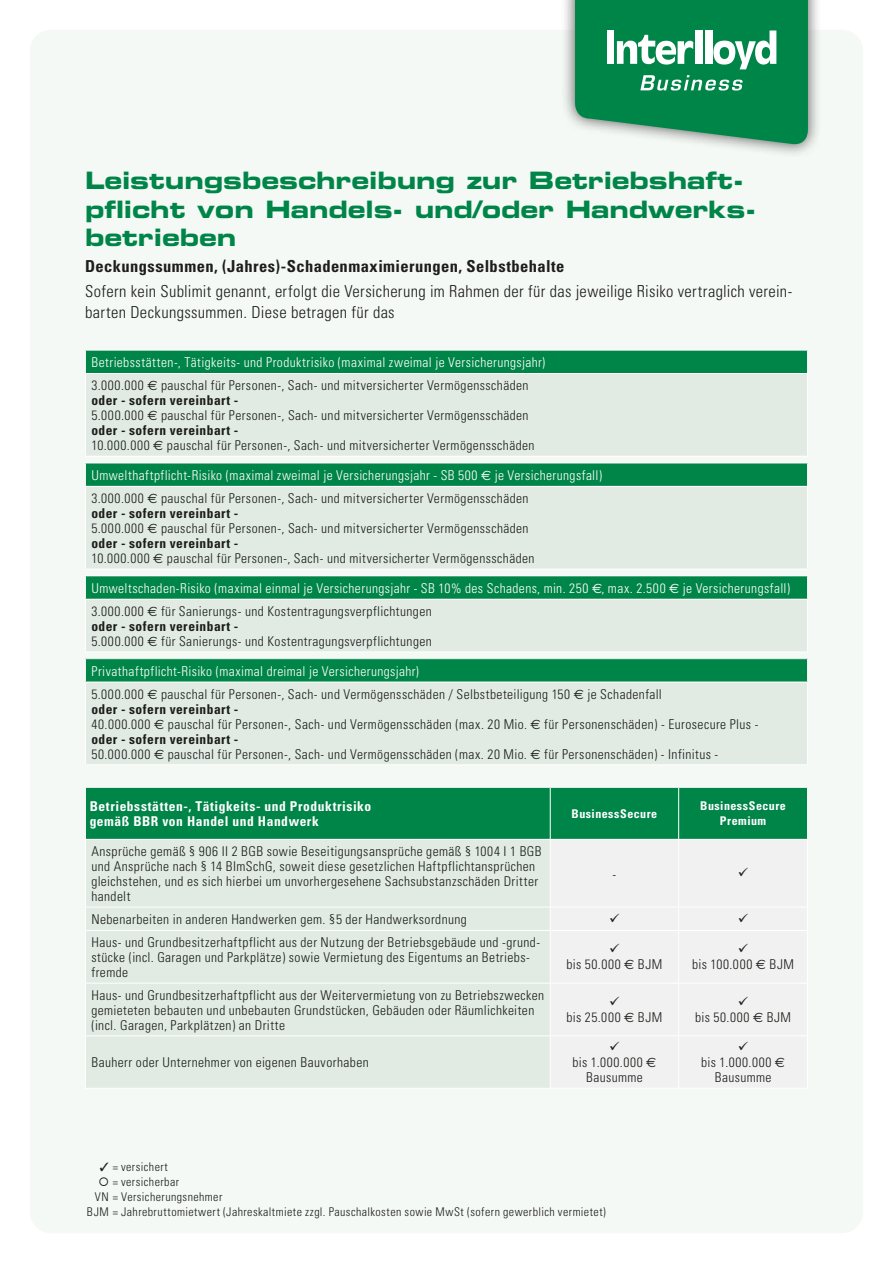
<style>
.page{position:relative;width:893px;height:1263px;background:#fff}
.page>*{position:absolute;margin:0;border:0;box-sizing:border-box;transform-origin:0 0}
.t1{font:24px/28.8px "Eurostile Bold Extended Two";letter-spacing:-.005em;color:#008548}
.t2{font:300 condensed 16.5px/21px "Univers";letter-spacing:.02em;color:#1d1d1b}
.t3{font:700 condensed 16.5px "Univers";letter-spacing:.025em;color:#1d1d1b}
.t4{font:300 condensed 13.5px/15px "Univers";letter-spacing:.03em;color:#1d1d1b}
.t5{font:300 condensed 13.5px/23.1px "Univers";letter-spacing:.03em;color:#fff}
.t6{font:700 condensed 13.5px/15px "Univers";letter-spacing:.04em;color:#fff}
.t7{font:300 condensed 13.5px "Univers";letter-spacing:.055em;color:#1d1d1b}
.t8{font:300 condensed 12px "Univers";letter-spacing:.035em;color:#1d1d1b}
.t9{font:700 condensed 12px/15px "Univers";letter-spacing:.04em;color:#fff;text-align:center}
.s1{color:#1d1d1b}
.s2{font-family:"Euro Sans";font-weight:400;font-stretch:normal;color:#1d1d1b}
.s3{font-weight:700}
.s4{font-family:"Euro Sans";font-weight:400;font-stretch:normal}
.s5{color:#fff}
</style>
<div class="page">
<div style="left:561px;top:0;width:261px;height:158px;background:#1d1d1b;opacity:.75"></div>
<svg style="left:575px;top:0;width:233px;height:146px;background:#309a69"></svg>
<div style="left:85px;top:350px;width:722px;height:23px;background:#008548"></div>
<div style="left:85px;top:373px;width:722px;height:83px;background:#e1ebe3"></div>
<hr style="left:85px;top:350px;width:723px;height:1px;background:#fff">
<svg style="left:85px;top:350px;width:1px;height:23px"></svg>
<svg style="left:807px;top:350px;width:1px;height:23px"></svg>
<hr style="left:85px;top:373px;width:723px;height:1px;background:#fff">
<hr style="left:85px;top:374px;width:1px;height:82px;background:#fff">
<div style="left:85px;top:463px;width:722px;height:23px;background:#008548"></div>
<div style="left:85px;top:486px;width:722px;height:83px;background:#e1ebe3"></div>
<hr style="left:85px;top:463px;width:723px;height:1px;background:#fff">
<svg style="left:85px;top:463px;width:1px;height:23px"></svg>
<svg style="left:807px;top:463px;width:1px;height:23px"></svg>
<hr style="left:85px;top:486px;width:723px;height:1px;background:#fff">
<hr style="left:85px;top:487px;width:1px;height:82px;background:#fff">
<div style="left:85px;top:576px;width:722px;height:23px;background:#008548"></div>
<div style="left:85px;top:599px;width:722px;height:53px;background:#e1ebe3"></div>
<svg style="left:85px;top:576px;width:1px;height:23px"></svg>
<svg style="left:807px;top:576px;width:1px;height:23px"></svg>
<hr style="left:85px;top:599px;width:723px;height:1px;background:#fff">
<hr style="left:85px;top:600px;width:1px;height:51px;background:#fff">
<hr style="left:85px;top:651px;width:723px;height:1px;background:#fff">
<div style="left:85px;top:659px;width:722px;height:23px;background:#008548"></div>
<div style="left:85px;top:682px;width:722px;height:83px;background:#e1ebe3"></div>
<svg style="left:85px;top:659px;width:1px;height:23px"></svg>
<svg style="left:807px;top:659px;width:1px;height:23px"></svg>
<hr style="left:85px;top:682px;width:723px;height:1px;background:#fff">
<hr style="left:85px;top:682px;width:1px;height:82px;background:#fff">
<hr style="left:85px;top:764px;width:723px;height:1px;background:#fff">
<div style="left:86px;top:788px;width:721px;height:51px;background:#008548"></div>
<div style="left:86px;top:840px;width:464px;height:248px;background:#e1ebe3"></div>
<div style="left:551px;top:840px;width:256px;height:248px;background:#f1f1f1"></div>
<hr style="left:550px;top:788px;width:1px;height:51px;background:#fff">
<hr style="left:678px;top:788px;width:1px;height:51px;background:#fff">
<hr style="left:678px;top:840px;width:1px;height:67px;background:#fff">
<hr style="left:85px;top:907px;width:465px;height:1px;background:#fff">
<hr style="left:550px;top:907px;width:129px;height:1px;background:#fff">
<hr style="left:679px;top:907px;width:129px;height:1px;background:#fff">
<svg style="left:678px;top:908px;width:1px;height:22px"></svg>
<hr style="left:85px;top:930px;width:465px;height:1px;background:#fff">
<hr style="left:550px;top:930px;width:129px;height:1px;background:#fff">
<hr style="left:679px;top:930px;width:129px;height:1px;background:#fff">
<hr style="left:678px;top:931px;width:1px;height:52px;background:#fff">
<hr style="left:85px;top:983px;width:465px;height:1px;background:#fff">
<hr style="left:550px;top:983px;width:129px;height:1px;background:#fff">
<hr style="left:679px;top:983px;width:129px;height:1px;background:#fff">
<hr style="left:678px;top:983px;width:1px;height:52px;background:#fff">
<hr style="left:85px;top:1035px;width:465px;height:1px;background:#fff">
<hr style="left:550px;top:1035px;width:129px;height:1px;background:#fff">
<hr style="left:679px;top:1035px;width:129px;height:1px;background:#fff">
<hr style="left:678px;top:1036px;width:1px;height:52px;background:#fff">
<svg style="left:739px;top:868px;width:9px;height:9px"></svg>
<svg style="left:610px;top:913px;width:9px;height:9px"></svg>
<svg style="left:739px;top:913px;width:9px;height:9px"></svg>
<svg style="left:610px;top:944px;width:9px;height:9px"></svg>
<svg style="left:739px;top:944px;width:9px;height:9px"></svg>
<svg style="left:610px;top:997px;width:9px;height:8px"></svg>
<svg style="left:739px;top:997px;width:9px;height:8px"></svg>
<svg style="left:610px;top:1042px;width:9px;height:8px"></svg>
<svg style="left:739px;top:1042px;width:9px;height:8px"></svg>
<h1 class="t1" style="left:85px;top:165px;width:672px">Leistungsbeschreibung zur Betriebshaft&shy;pflicht von Handels- und/oder Handwerks&shy;betrieben</h1>
<p class="t3" style="left:85px;top:256px;width:481px">Deckungssummen, (Jahres)-Schadenmaximierungen, Selbstbehalte</p>
<p class="t2" style="left:85px;top:281px;width:709px">Sofern kein Sublimit genannt, erfolgt die Versicherung im Rahmen der für das jeweilige Risiko vertraglich verein&shy;barten Deckungssummen. Diese betragen für das</p>
<p class="t5" style="left:91px;top:351px;width:455px">Betriebsstätten-, Tätigkeits- und Produktrisiko (maximal zweimal je Versicherungsjahr)<br><span class="s1">3.000.000</span> <span class="s2">€</span> <span class="s1">pauschal für Personen-, Sach- und mitversicherter Vermögensschäden</span></p>
<p class="t4" style="left:91px;top:393px;width:445px"><span class="s3">oder - sofern vereinbart -<br></span>5.000.000 <span class="s4">€</span> pauschal für Personen-, Sach- und mitversicherter Vermögensschäden <span class="s3">oder - sofern vereinbart -<br></span>10.000.000 <span class="s4">€</span> pauschal für Personen-, Sach- und mitversicherter Vermögensschäden</p>
<p class="t5" style="left:91px;top:464px;width:512px">Umwelthaftpflicht-Risiko (maximal zweimal je Versicherungsjahr - SB 500 <span class="s4">€</span> je Versicherungsfall)<br><span class="s1">3.000.000</span> <span class="s2">€</span> <span class="s1">pauschal für Personen-, Sach- und mitversicherter Vermögensschäden</span></p>
<p class="t4" style="left:91px;top:506px;width:445px"><span class="s3">oder - sofern vereinbart -<br></span>5.000.000 <span class="s4">€</span> pauschal für Personen-, Sach- und mitversicherter Vermögensschäden <span class="s3">oder - sofern vereinbart -<br></span>10.000.000 <span class="s4">€</span> pauschal für Personen-, Sach- und mitversicherter Vermögensschäden</p>
<p class="t5" style="left:91px;top:576px;width:700px">Umweltschaden-Risiko (maximal einmal je Versicherungsjahr - SB 10% des Schadens, min. 250 <span class="s4">€</span>, max. 2.500 <span class="s4">€</span> je Versicherungsfall)<br><span class="s1">3.000.000</span> <span class="s2">€</span> <span class="s1">für Sanierungs- und Kostentragungsverpflichtungen</span></p>
<p class="t4" style="left:91px;top:619px;width:342px"><span class="s3">oder - sofern vereinbart -<br></span>5.000.000 <span class="s4">€</span> für Sanierungs- und Kostentragungsverpflichtungen</p>
<p class="t4" style="left:91px;top:659px;width:572px;line-height:23.1px"><span class="s5">Privathaftpflicht-Risiko (maximal dreimal je Versicherungsjahr)<br></span>5.000.000 <span class="s4">€</span> pauschal für Personen-, Sach- und Vermögensschäden / Selbstbeteiligung 150 <span class="s4">€</span> je Schadenfall</p>
<p class="t4" style="left:91px;top:701px;width:668px"><span class="s3">oder - sofern vereinbart -<br></span>40.000.000 <span class="s4">€</span> pauschal für Personen-, Sach- und Vermögensschäden (max. 20 Mio. <span class="s4">€</span> für Personenschäden) - Eurosecure Plus - <span class="s3">oder - sofern vereinbart -<br></span>50.000.000 <span class="s4">€</span> pauschal für Personen-, Sach- und Vermögensschäden (max. 20 Mio. <span class="s4">€</span> für Personenschäden) - Infinitus -</p>
<p class="t6" style="left:90px;top:798px;width:283px">Betriebsstätten-, Tätigkeits- und Produktrisiko gemäß BBR von Handel und Handwerk</p>
<p class="t9" style="left:572px;top:806px;width:87px">BusinessSecure</p>
<p class="t9" style="left:700px;top:798px;width:87px">BusinessSecure<br>Premium</p>
<p class="t4" style="left:91px;top:844px;width:452px">Ansprüche gemäß § 906 II 2 BGB sowie Beseitigungsansprüche gemäß § 1004 I 1 BGB und Ansprüche nach § 14 BImSchG, soweit diese gesetzlichen Haftpflichtansprüchen gleichstehen, und es sich hierbei um unvorhergesehene Sachsubstanzschäden Dritter handelt</p>
<p class="t4" style="left:613px;top:866px;width:5px">-</p>
<p class="t4" style="left:91px;top:912px;width:377px">Nebenarbeiten in anderen Handwerken gem. §5 der Handwerksordnung</p>
<p class="t4" style="left:91px;top:935px;width:450px">Haus- und Grundbesitzerhaftpflicht aus der Nutzung der Betriebsgebäude und -grund&shy;stücke (incl. Garagen und Parkplätze) sowie Vermietung des Eigentums an Betriebs&shy;fremde</p>
<p class="t4" style="left:91px;top:987px;width:454px">Haus- und Grundbesitzerhaftpflicht aus der Weitervermietung von zu Betriebszwecken gemieteten bebauten und unbebauten Grundstücken, Gebäuden oder Räumlichkeiten (incl. Garagen, Parkplätzen) an Dritte</p>
<p class="t7" style="left:566px;top:956px;width:97px">bis 50.000 <span class="s4">€</span> BJM</p>
<p class="t4" style="left:692px;top:957px;width:103px">bis 100.000 <span class="s4">€</span> BJM</p>
<p class="t4" style="left:567px;top:1010px;width:97px">bis 25.000 <span class="s4">€</span> BJM</p>
<p class="t7" style="left:695px;top:1009px;width:97px">bis 50.000 <span class="s4">€</span> BJM</p>
<p class="t4" style="left:91px;top:1055px;width:279px">Bauherr oder Unternehmer von eigenen Bauvorhaben</p>
<p class="t4" style="left:573px;top:1055px;width:85px;text-align:center">bis 1.000.000 <span class="s4">€<br></span>Bausumme</p>
<p class="t4" style="left:701px;top:1055px;width:85px;text-align:center">bis 1.000.000 <span class="s4">€<br></span>Bausumme</p>
<p class="t8" style="left:113px;top:1159px;width:57px">= versichert</p>
<p class="t8" style="left:99px;top:1174px;width:82px">○ = versicherbar</p>
<p class="t8" style="left:95px;top:1189px;width:129px">VN = Versicherungsnehmer</p>
<p class="t8" style="left:87px;top:1204px;width:521px">BJM = Jahrebruttomietwert (Jahreskaltmiete zzgl. Pauschalkosten sowie MwSt (sofern gewerblich vermietet)</p>
<p class="t4" style="left:149px;top:1198px;width:7px">1</p>
</div>
